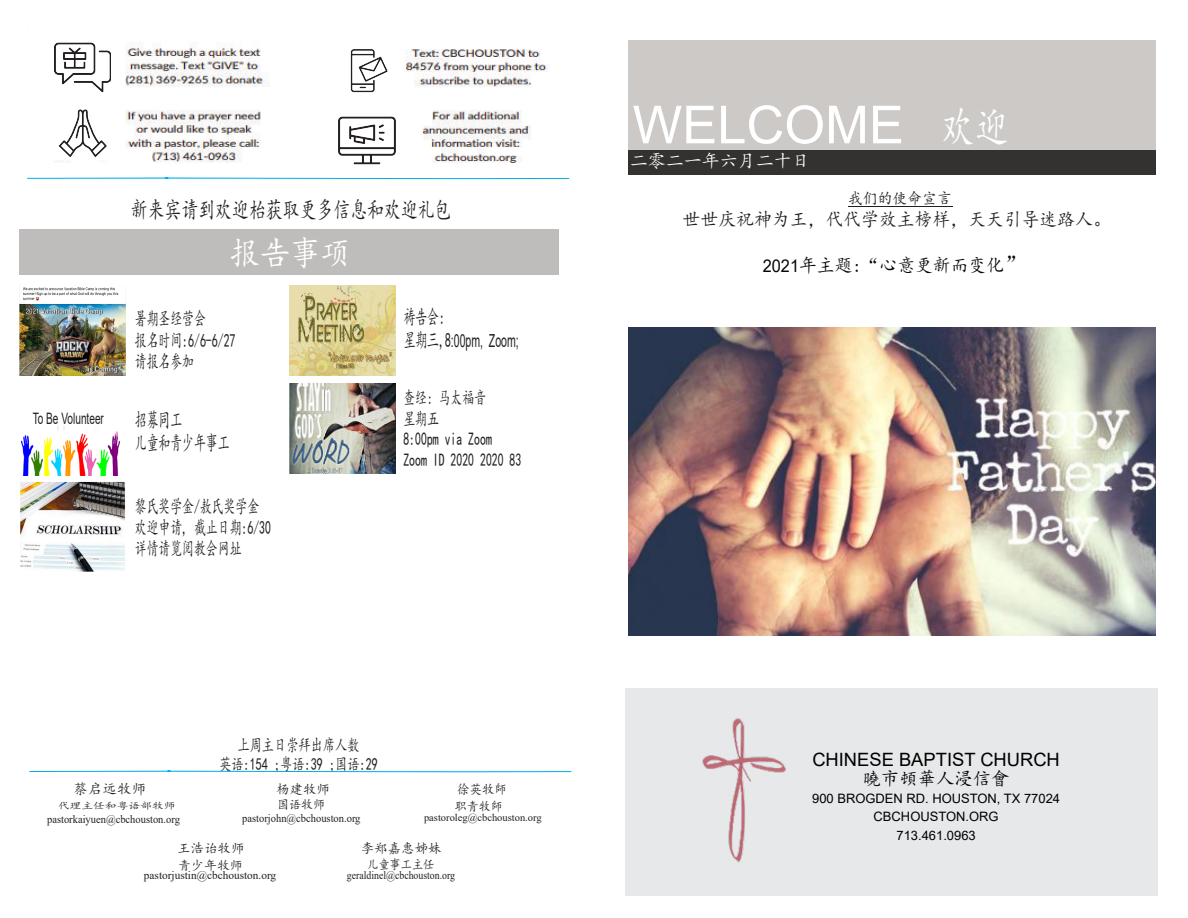
<style>
.page{position:relative;width:1188px;height:918px;background:#fff}
.page>*{position:absolute;margin:0;border:0;box-sizing:border-box;transform-origin:0 0}
.t1{font:52.5px "Arial";color:#fff}
.t2{font:34.2px "Kai Ti";color:#fff;scale:.89 1}
.t3{font:23.55px "Kai Ti";color:#231f20;scale:.72 1}
.t4{font:20.25px/23.1px "Kai Ti";color:#231f20;scale:.58 1}
.t5{font:19.2px "Kai Ti";color:#231f20;scale:.93 1}
.t6{font:19.2px "Kai Ti";color:#080704;scale:.93 1}
.t7{font:18.6px/21.1px "Kai Ti";color:#231f20;scale:.64 1}
.t8{font:18.3px "Arial";color:#000}
.t9{font:18.3px "Kai Ti";color:#000}
.t10{font:18px/20.5px "Kai Ti";color:#231f20;scale:.66 1}
.t11{font:18px "Arial";color:#231f20;scale:.58 1}
.t12{font:18px "Kai Ti";color:#fff}
.t13{font:16.95px/19.4px "Kai Ti";color:#231f20;text-align:center;scale:.72 1}
.t14{font:15.9px "Kai Ti";color:#231f20;scale:.93 1}
.t15{font:15.75px "Arial";color:#231f20;scale:.64 1}
.t16{font:14.55px "Kai Ti";color:#231f20}
.t17{font:13.5px "Kai Ti";color:#231f20}
.t18{font:13.5px "Kai Ti";color:#231f20;scale:.92 1}
.t19{font:13.05px "Kai Ti";color:#231f20;scale:.92 1}
.t20{font:13.05px "Kai Ti";color:#231f20;scale:.86 1}
.t21{font:13.05px "Kai Ti";color:#231f20}
.t22{font:12.9px/18.3px "Arial";color:#000;text-align:center}
.t23{font:11.4px "Times New Roman";color:#231f20;scale:.92 1}
.t24{font:11.4px "Times New Roman";color:#231f20}
.t25{font:11.4px "Times New Roman";color:#231f20;scale:.86 1}
.t26{font:10.5px "Times New Roman";color:#231f20}
.t27{font:9.6px "Kai Ti";color:#231f20;scale:1.24 1}
.s1{font-family:"Kai Ti";font-size:20.25px}
.s2{font-family:"Kai Ti";font-size:45px}
.s3{font-family:"Arial";font-size:17.55px}
.s4{font-size:22.35px}
</style>
<div class="page">
<hr style="left:848px;top:206px;width:104px;height:1px;background:#231f20">
<div style="left:625px;top:688px;width:533px;height:207px;background:#e7e8e9"></div>
<img style="left:702px;top:718px;width:84px;height:144px">
<div style="left:628px;top:146px;width:527px;height:29px;background:#343231"></div>
<div style="left:628px;top:40px;width:527px;height:109px;background:#ccc9c7"></div>
<img style="left:27px;top:42px;width:542px;height:136px">
<div style="left:19px;top:230px;width:540px;height:45px;background:#bfbdbc"></div>
<img style="left:20px;top:482px;width:105px;height:89px">
<img style="left:21px;top:426px;width:100px;height:49px">
<img style="left:289px;top:286px;width:107px;height:90px">
<img style="left:19px;top:286px;width:107px;height:89px">
<img style="left:289px;top:384px;width:107px;height:90px">
<svg style="left:27px;top:178px;width:543px;height:2px"></svg>
<div style="left:46px;top:29px;width:75px;height:131px;background:#fff"></div>
<img style="left:59px;top:109px;width:48px;height:48px">
<img style="left:54px;top:42px;width:57px;height:51px">
<div style="left:321px;top:36px;width:80px;height:136px;background:#fff"></div>
<img style="left:338px;top:116px;width:58px;height:49px">
<img style="left:350px;top:49px;width:38px;height:44px">
<svg style="left:29px;top:771px;width:543px;height:2px"></svg>
<img style="left:629px;top:328px;width:527px;height:308px">
<p class="t3" style="left:131px;top:198px;width:447px">新来宾请到欢迎枱获取更多信息和欢迎礼包</p>
<h2 class="t2" style="left:230px;top:235px;width:138px">报告事项</h2>
<p class="t15" style="left:33px;top:412px;width:113px">To Be Volunteer</p>
<p class="t7" style="left:135px;top:308px;width:159px">暑期圣经营会<br>报名时间:6/6-6/27请报名参加</p>
<p class="t4" style="left:404px;top:305px;width:73px">祷告会:</p>
<p class="t11" style="left:404px;top:334px;width:200px"><span class="s1">星期三,8</span>:00pm, Zoom;</p>
<p class="t4" style="left:135px;top:408px;width:165px">招募同工<br>儿童和青少年事工</p>
<p class="t7" style="left:135px;top:495px;width:214px">黎氏奖学金/敖氏奖学金欢迎申请, 截止日期:6/30详情请览阅教会网址</p>
<p class="t10" style="left:403px;top:388px;width:180px">查经: 马太福音<br>星期五<br>8:00pm via Zoom<br>Zoom ID 2020 2020 83</p>
<p class="t13" style="left:219px;top:735px;width:222px">上周主日崇拜出席人数<br>英语:154 ;粤语:39 ;国语:29</p>
<p class="t16" style="left:74px;top:782px;width:74px">蔡启远牧师</p>
<p class="t17" style="left:276px;top:782px;width:56px">杨建牧师</p>
<p class="t18" style="left:457px;top:783px;width:56px">徐英牧師</p>
<p class="t19" style="left:277px;top:797px;width:54px">国语牧师</p>
<p class="t23" style="left:242px;top:814px;width:130px">pastorjohn@cbchouston.org</p>
<p class="t19" style="left:455px;top:800px;width:54px">职青牧師</p>
<p class="t26" style="left:424px;top:814px;width:119px">pastoroleg@cbchouston.org</p>
<p class="t27" style="left:58px;top:800px;width:97px">代理主任和粤语部牧师</p>
<p class="t23" style="left:47px;top:816px;width:146px">pastorkaiyuen@cbchouston.org</p>
<p class="t21" style="left:178px;top:859px;width:66px">青少年牧师</p>
<p class="t24" style="left:144px;top:871px;width:134px">pastorjustin@cbchouston.org</p>
<p class="t17" style="left:177px;top:842px;width:69px">王浩诒牧师</p>
<p class="t17" style="left:361px;top:841px;width:83px">李郑嘉惠姊妹</p>
<p class="t20" style="left:367px;top:857px;width:80px">儿童事工主任</p>
<p class="t25" style="left:347px;top:871px;width:127px">geraldinel@cbchouston.org</p>
<h1 class="t1" style="left:633px;top:105px;width:378px">WELCOME <span class="s2">欢迎</span></h1>
<p class="t12" style="left:630px;top:151px;width:182px">二零二一年六月二十日</p>
<p class="t14" style="left:848px;top:191px;width:113px">我们的使命宣言</p>
<p class="t5" style="left:683px;top:210px;width:462px">世世庆祝神为王，代代学效主榜样，天天引导迷路人。</p>
<p class="t6" style="left:763px;top:255px;width:284px"><span class="s3">2021</span>年主题:“心意更新而变化<span class="s4">”</span></p>
<p class="t8" style="left:812px;top:753px;width:249px">CHINESE BAPTIST CHURCH</p>
<p class="t9" style="left:863px;top:769px;width:148px">曉市頓華人浸信會</p>
<p class="t22" style="left:812px;top:791px;width:250px">900 BROGDEN RD. HOUSTON, TX 77024<br>CBCHOUSTON.ORG<br>713.461.0963</p>
</div>
